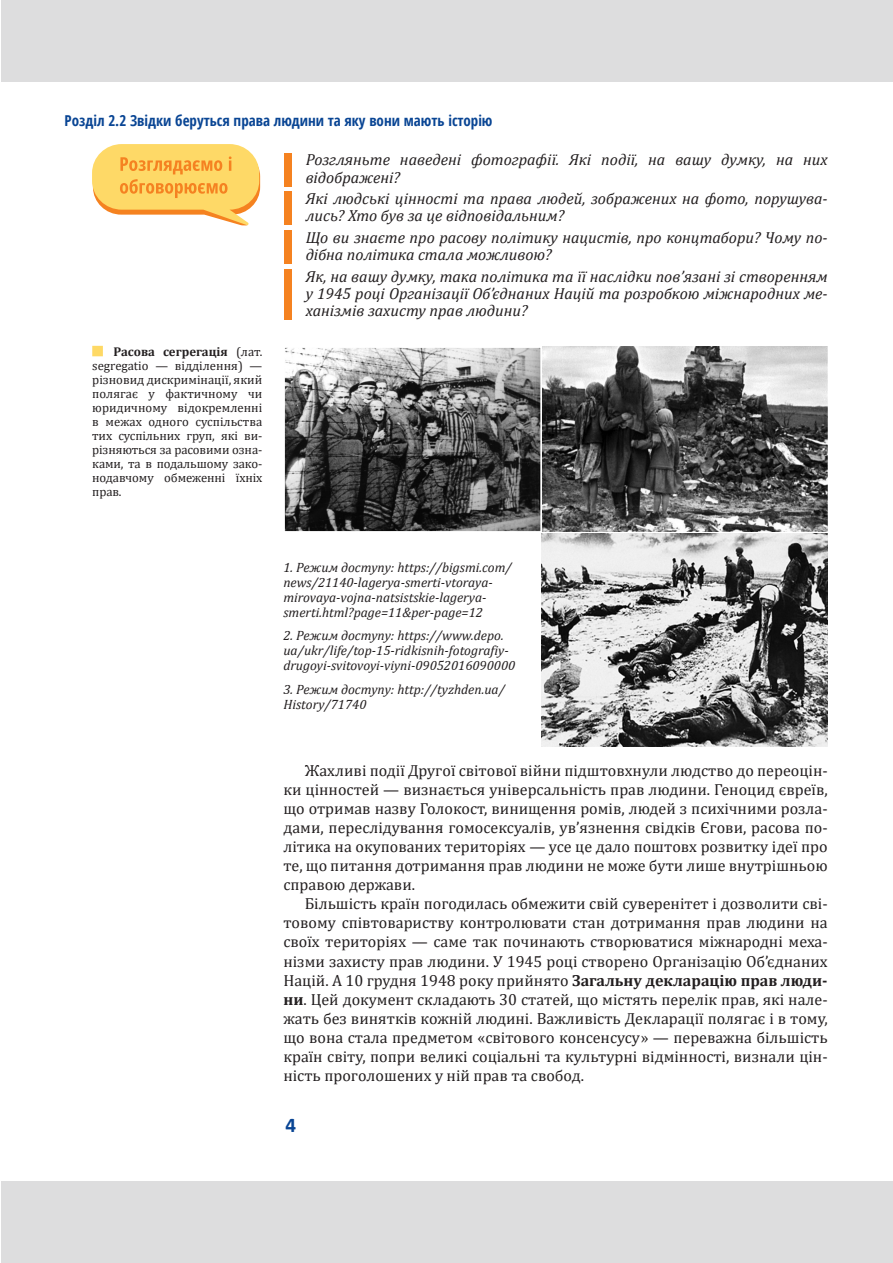
<style>
.page{position:relative;width:893px;height:1263px;background:#fff}
.page>*{position:absolute;margin:0;border:0;box-sizing:border-box;transform-origin:0 0}
.t1{font:700 21px "Calibri";color:#094594}
.Body_text{font:16.05px/19px "Cambria";color:#231f20;text-align:justify}
.питання_в_табл_2{font:italic 16.05px/17.2px "Cambria";color:#231f20}
.t2{font:700 condensed 15px "Open Sans";color:#094594}
.Підпис_до_фото{font:italic 13.5px/15px "Cambria";color:#231f20}
.Т_Е_Р_М_І_Н_на_П_О_Л{font:12.75px/14px "Cambria";color:#231f20}
.s1{font-weight:700}
</style>
<div class="page">
<div style="left:1px;top:0;width:892px;height:82px;background:#ddddde"></div>
<div style="left:1px;top:1181px;width:892px;height:81px;background:#ddddde"></div>
<div style="left:284px;top:153px;width:8px;height:33px;background:#f58220"></div>
<div style="left:284px;top:192px;width:8px;height:33px;background:#f58220"></div>
<div style="left:284px;top:230px;width:8px;height:34px;background:#f58220"></div>
<div style="left:284px;top:269px;width:8px;height:51px;background:#f58220"></div>
<div style="left:92px;top:346px;width:11px;height:10px;background:#fed965"></div>
<img style="left:286px;top:349px;width:253px;height:181px">
<div style="left:282px;top:345px;width:261px;height:189px;border:3px solid #fff"></div>
<div style="left:540px;top:531px;width:289px;height:217px;border:3px solid #fff"></div>
<svg style="left:92px;top:144px;width:168px;height:82px"></svg>
<img style="left:543px;top:346px;width:285px;height:185px">
<img style="left:542px;top:534px;width:286px;height:212px">
<p class="t2" style="left:65px;top:110px;width:430px">Розділ 2.2 Звідки беруться права людини та яку вони мають історію</p>
<p class="Т_Е_Р_М_І_Н_на_П_О_Л" style="left:92px;top:345px;width:172px;text-indent:21px"><span class="s1">Расова сегрегація</span> (лат. segregatio — відділення) — різновид дискримінації, який полягає у фактичному чи юридичному відокремленні в межах одного суспільства тих суспільних груп, які ви&shy;різняються за расовими озна-- ками, та в подальшому зако&shy;нодавчому обмеженні їхніх прав.</p>
<p class="питання_в_табл_2" style="left:306px;top:151px;width:524px">Розгляньте наведені фотографії. Які події, на вашу думку, на них відображені?</p>
<p class="питання_в_табл_2" style="left:306px;top:189px;width:523px">Які людські цінності та права людей, зображених на фото, порушува&shy;лись? Хто був за це відповідальним?</p>
<p class="питання_в_табл_2" style="left:306px;top:228px;width:523px">Що ви знаєте про расову політику нацистів, про концтабори? Чому по&shy;дібна політика стала можливою?</p>
<p class="питання_в_табл_2" style="left:306px;top:267px;width:523px;text-align:justify">Як, на вашу думку, така політика та її наслідки пов’язані зі створенням у 1945 році Організації Об’єднаних Націй та розробкою міжнародних ме&shy;ханізмів захисту прав людини?</p>
<p class="Підпис_до_фото" style="left:283px;top:559px;width:230px">1. Режим доступу: https://bigsmi.com/ news/21140-lagerya-smerti-vtoraya&shy;mirovaya-vojna-natsistskie-lagerya&shy;smerti.html?page=11&amp;per-page=12</p>
<p class="Підпис_до_фото" style="left:283px;top:627px;width:233px">2. Режим доступу: https://www.depo. ua/ukr/life/top-15-ridkisnih-fotografiy&shy;drugoyi-svitovoyi-viyni-09052016090000</p>
<p class="Підпис_до_фото" style="left:283px;top:681px;width:223px">3. Режим доступу: http://tyzhden.ua/<br>History/71740</p>
<p class="Body_text" style="left:283px;top:761px;width:546px;text-indent:21px">Жахливі події Другої світової війни підштовхнули людство до переоцін&shy;ки цінностей — визнається універсальність прав людини. Геноцид євреїв, що отримав назву Голокост, винищення ромів, людей з психічними розла&shy;дами, переслідування гомосексуалів, ув’язнення свідків Єгови, расова по&shy;літика на окупованих територіях — усе це дало поштовх розвитку ідеї про те, що питання дотримання прав людини не може бути лише внутрішньою справою держави.</p>
<p class="Body_text" style="left:283px;top:894px;width:546px;text-indent:21px">Більшість країн погодилась обмежити свій суверенітет і дозволити сві&shy;товому співтовариству контролювати стан дотримання прав людини на своїх територіях — саме так починають створюватися міжнародні меха&shy;нізми захисту прав людини. У 1945 році створено Організацію Об’єднаних Націй. А 10 грудня 1948 року прийнято <span class="s1">Загальну декларацію прав люди&shy;ни</span>. Цей документ складають 30 статей, що містять перелік прав, які нале&shy;жать без винятків кожній людині. Важливість Декларації полягає і в тому, що вона стала предметом «світового консенсусу» — переважна більшість країн світу, попри великі соціальні та культурні відмінності, визнали цін&shy;ність проголошених у ній прав та свобод.</p>
<h1 class="t1" style="left:286px;top:1110px;width:12px">4</h1>
</div>
